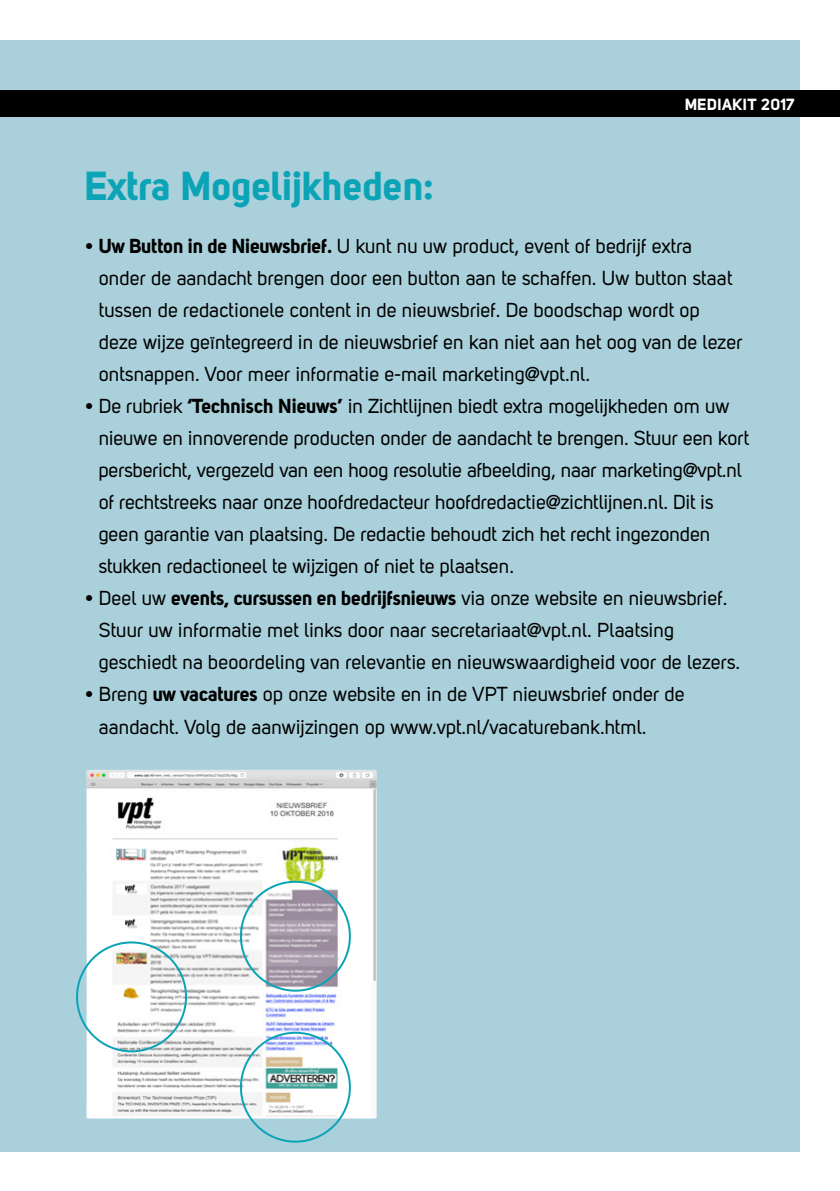
<style>
.page{position:relative;width:840px;height:1191px;background:#fff}
.page>*{position:absolute;margin:0;border:0;box-sizing:border-box;transform-origin:0 0}
.t1{font:40px "Uni Sans Bold";color:#0ba4b6}
.t2{font:20px/32px "Uni Sans Regular";letter-spacing:-.005em;color:#000}
.t3{font:16px "Uni Sans Bold";letter-spacing:.03em;color:#fff}
.s1{font-family:"Uni Sans Bold"}
</style>
<div class="page">
<div style="left:0;top:40px;width:799px;height:1111px;background:#aad1db"></div>
<div style="left:0;top:91px;width:839px;height:26px;background:#000"></div>
<img style="left:85px;top:770px;width:292px;height:350px">
<div style="left:240px;top:1031px;width:111px;height:111px;border:2px solid #0ba4b6;border-radius:50%"></div>
<div style="left:240px;top:880px;width:111px;height:111px;border:2px solid #0ba4b6;border-radius:50%"></div>
<div style="left:76px;top:941px;width:111px;height:111px;border:2px solid #0ba4b6;border-radius:50%"></div>
<p class="t3" style="left:684px;top:95px;width:111px">MEDIAKIT 2017</p>
<h1 class="t1" style="left:85px;top:161px;width:350px">Extra Mogelijkheden:</h1>
<p class="t2" style="left:99px;top:230px;width:645px;text-indent:-14px">• <span class="s1">Uw Button in de Nieuwsbrief.</span> U kunt nu uw product, event of bedrijf extra onder de aandacht brengen door een button aan te schaffen. Uw button staat tussen de redactionele content in de nieuwsbrief. De boodschap wordt op deze wijze geïntegreerd in de nieuwsbrief en kan niet aan het oog van de lezer ontsnappen. Voor meer informatie e-mail marketing@vpt.nl.</p>
<p class="t2" style="left:99px;top:390px;width:651px;text-indent:-14px">• De rubriek <span class="s1">‘Technisch Nieuws’</span> in Zichtlijnen biedt extra mogelijkheden om uw nieuwe en innoverende producten onder de aandacht te brengen. Stuur een kort persbericht, vergezeld van een hoog resolutie afbeelding, naar marketing@vpt.nl of rechtstreeks naar onze hoofdredacteur hoofdredactie@zichtlijnen.nl. Dit is geen garantie van plaatsing. De redactie behoudt zich het recht ingezonden stukken redactioneel te wijzigen of niet te plaatsen.</p>
<p class="t2" style="left:99px;top:582px;width:642px;text-indent:-14px">• Deel uw <span class="s1">events, cursussen en bedrijfsnieuws</span> via onze website en nieuwsbrief.<br>Stuur uw informatie met links door naar secretariaat@vpt.nl. Plaatsing geschiedt na beoordeling van relevantie en nieuwswaardigheid voor de lezers.</p>
<p class="t2" style="left:99px;top:678px;width:587px;text-indent:-14px">• Breng <span class="s1">uw vacatures</span> op onze website en in de VPT nieuwsbrief onder de aandacht. Volg de aanwijzingen op www.vpt.nl/vacaturebank.html.</p>
</div>
